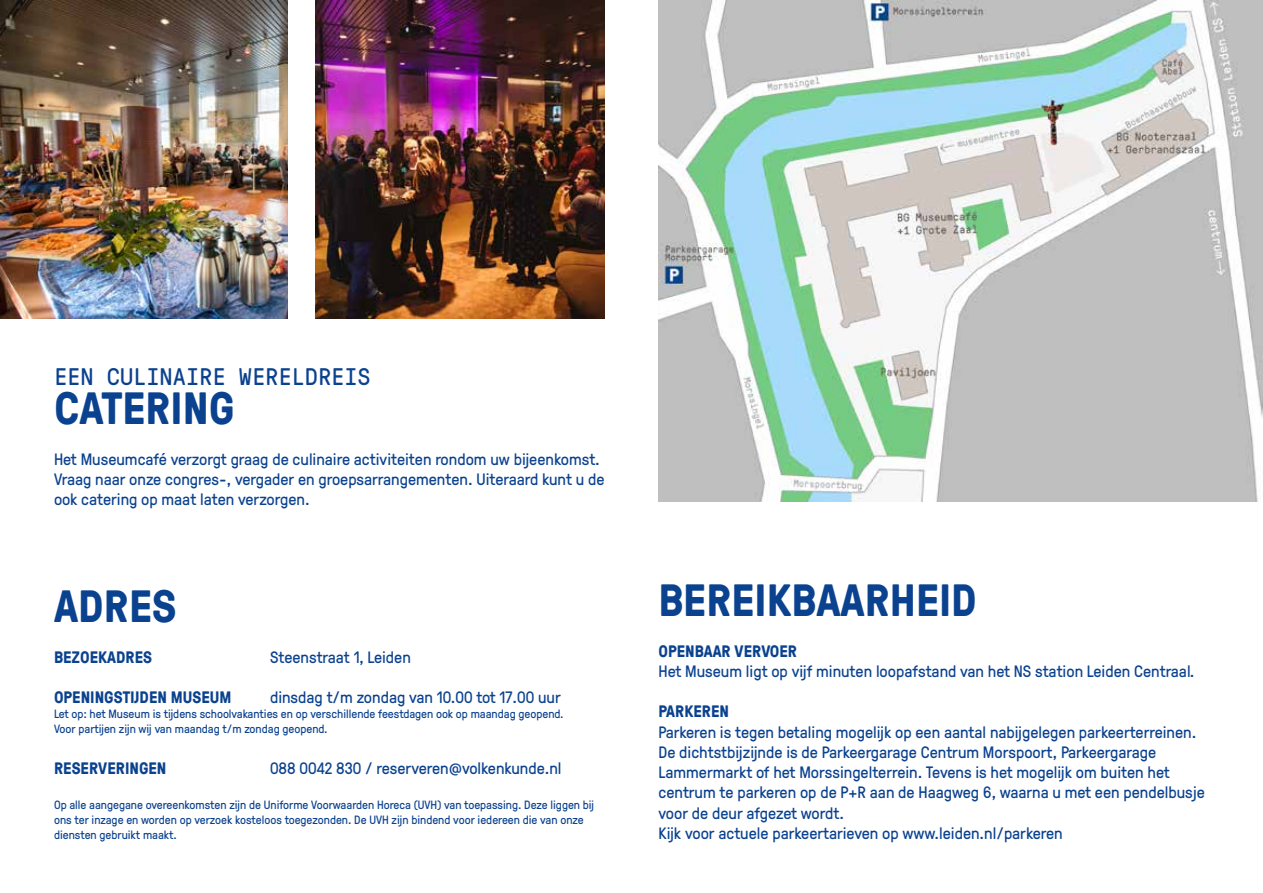
<style>
.page{position:relative;width:1263px;height:893px;background:#fff}
.page>*{position:absolute;margin:0;border:0;box-sizing:border-box;transform-origin:0 0}
.t1{font:700 45px "GT Pressura";color:#0b428f}
.t2{font:24px "GT Pressura Mono";color:#0b428f}
.t3{font:16.5px/20.2px "GT Pressura";color:#0b428f}
.t4{font:700 16.5px "GT Pressura";color:#0b428f}
.t5{font:12px/15px "GT Pressura";color:#0b428f}
</style>
<div class="page">
<img style="left:0;top:0;width:288px;height:319px">
<img style="left:315px;top:0;width:289px;height:319px">
<img style="left:658px;top:0;width:605px;height:502px">
<h2 class="t2" style="left:54px;top:360px;width:318px">EEN CULINAIRE WERELDREIS</h2>
<h1 class="t1" style="left:54px;top:376px;width:182px">CATERING</h1>
<p class="t3" style="left:54px;top:448px;width:552px">Het Museumcafé verzorgt graag de culinaire activiteiten rondom uw bijeenkomst.<br>Vraag naar onze congres-, vergader en groepsarrangementen. Uiteraard kunt u de ook catering op maat laten verzorgen.</p>
<h1 class="t1" style="left:54px;top:574px;width:124px">ADRES</h1>
<p class="t4" style="left:54px;top:645px;width:100px">BEZOEKADRES</p>
<p class="t3" style="left:270px;top:646px;width:142px">Steenstraat 1, Leiden</p>
<p class="t4" style="left:54px;top:685px;width:179px">OPENINGSTIJDEN MUSEUM</p>
<p class="t3" style="left:270px;top:686px;width:292px">dinsdag t/m zondag van 10.00 tot 17.00 uur</p>
<p class="t5" style="left:54px;top:706px;width:511px">Let op: het Museum is tijdens schoolvakanties en op verschillende feestdagen ook op maandag geopend.<br>Voor partijen zijn wij van maandag t/m zondag geopend.</p>
<p class="t4" style="left:54px;top:756px;width:114px">RESERVERINGEN</p>
<p class="t3" style="left:270px;top:757px;width:293px">088 0042 830 / reserveren@volkenkunde.nl</p>
<p class="t5" style="left:54px;top:797px;width:542px">Op alle aangegane overeenkomsten zijn de Uniforme Voorwaarden Horeca (UVH) van toepassing. Deze liggen bij ons ter inzage en worden op verzoek kosteloos toegezonden. De UVH zijn bindend voor iedereen die van onze diensten gebruikt maakt.</p>
<h1 class="t1" style="left:658px;top:568px;width:320px">BEREIKBAARHEID</h1>
<p class="t4" style="left:658px;top:639px;width:140px">OPENBAAR VERVOER</p>
<p class="t3" style="left:658px;top:660px;width:538px">Het Museum ligt op vijf minuten loopafstand van het NS station Leiden Centraal.</p>
<p class="t4" style="left:658px;top:700px;width:72px">PARKEREN</p>
<p class="t3" style="left:658px;top:721px;width:548px">Parkeren is tegen betaling mogelijk op een aantal nabijgelegen parkeerterreinen.<br>De dichtstbijzijnde is de Parkeergarage Centrum Morspoort, Parkeergarage Lammermarkt of het Morssingelterrein. Tevens is het mogelijk om buiten het centrum te parkeren op de P+R aan de Haagweg 6, waarna u met een pendelbusje voor de deur afgezet wordt.<br>Kijk voor actuele parkeertarieven op www.leiden.nl/parkeren</p>
</div>
